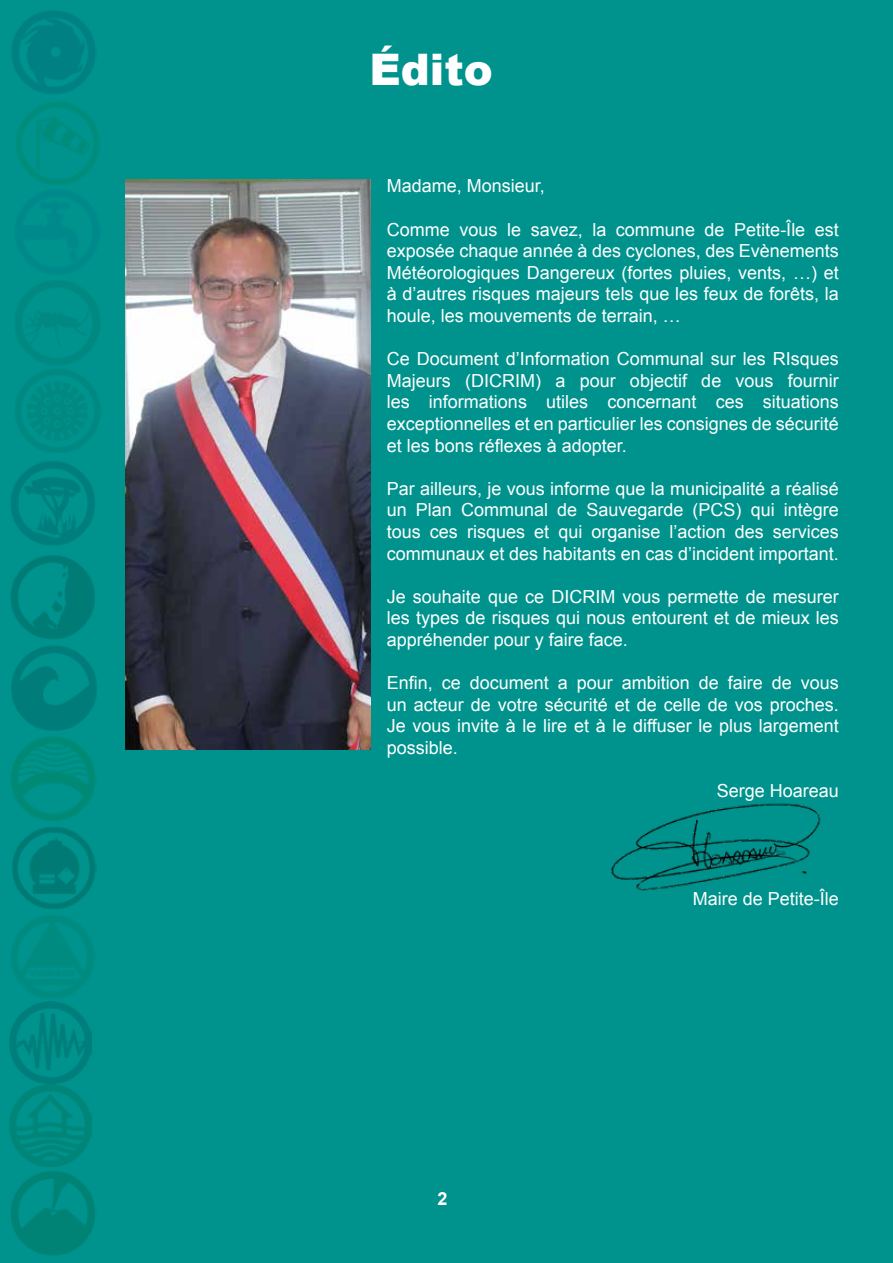
<style>
.page{position:relative;width:893px;height:1263px;background:#00938d}
.page>*{position:absolute;margin:0;border:0;box-sizing:border-box;transform-origin:0 0}
.t1{font:900 43.5px "Arial";color:#fff}
.t2{font:18px/21.6px "Arial";color:#fff;text-align:justify}
.t3{font:700 18px "Arial";color:#fff}
</style>
<div class="page">
<img style="left:125px;top:179px;width:246px;height:571px">
<img style="left:611px;top:803px;width:210px;height:88px">
<img style="left:11px;top:461px;width:84px;height:178px">
<img style="left:11px;top:646px;width:86px;height:85px">
<img style="left:11px;top:737px;width:85px;height:260px">
<img style="left:9px;top:1001px;width:83px;height:82px">
<img style="left:11px;top:1171px;width:84px;height:84px">
<h1 class="t1" style="left:369px;top:38px;width:125px">Édito</h1>
<p class="t2" style="left:387px;top:175px;width:160px">Madame, Monsieur,</p>
<p class="t2" style="left:387px;top:219px;width:454px">Comme vous le savez, la commune de Petite-Île est exposée chaque année à des cyclones, des Evènements Météorologiques Dangereux (fortes pluies, vents, …) et à d’autres risques majeurs tels que les feux de forêts, la houle, les mouvements de terrain, …</p>
<p class="t2" style="left:387px;top:348px;width:454px">Ce Document d’Information Communal sur les RIsques Majeurs (DICRIM) a pour objectif de vous fournir les informations utiles concernant ces situations exceptionnelles et en particulier les consignes de sécurité et les bons réflexes à adopter.</p>
<p class="t2" style="left:387px;top:478px;width:454px">Par ailleurs, je vous informe que la municipalité a réalisé un Plan Communal de Sauvegarde (PCS) qui intègre tous ces risques et qui organise l’action des services communaux et des habitants en cas d’incident important.</p>
<p class="t2" style="left:387px;top:586px;width:454px">Je souhaite que ce DICRIM vous permette de mesurer les types de risques qui nous entourent et de mieux les appréhender pour y faire face.</p>
<p class="t2" style="left:387px;top:672px;width:454px">Enfin, ce document a pour ambition de faire de vous un acteur de votre sécurité et de celle de vos proches.<br>Je vous invite à le lire et à le diffuser le plus largement possible.</p>
<p class="t2" style="left:717px;top:780px;width:124px">Serge Hoareau</p>
<p class="t3" style="left:437px;top:1187px;width:12px">2</p>
<p class="t2" style="left:693px;top:888px;width:148px">Maire de Petite-Île</p>
</div>
